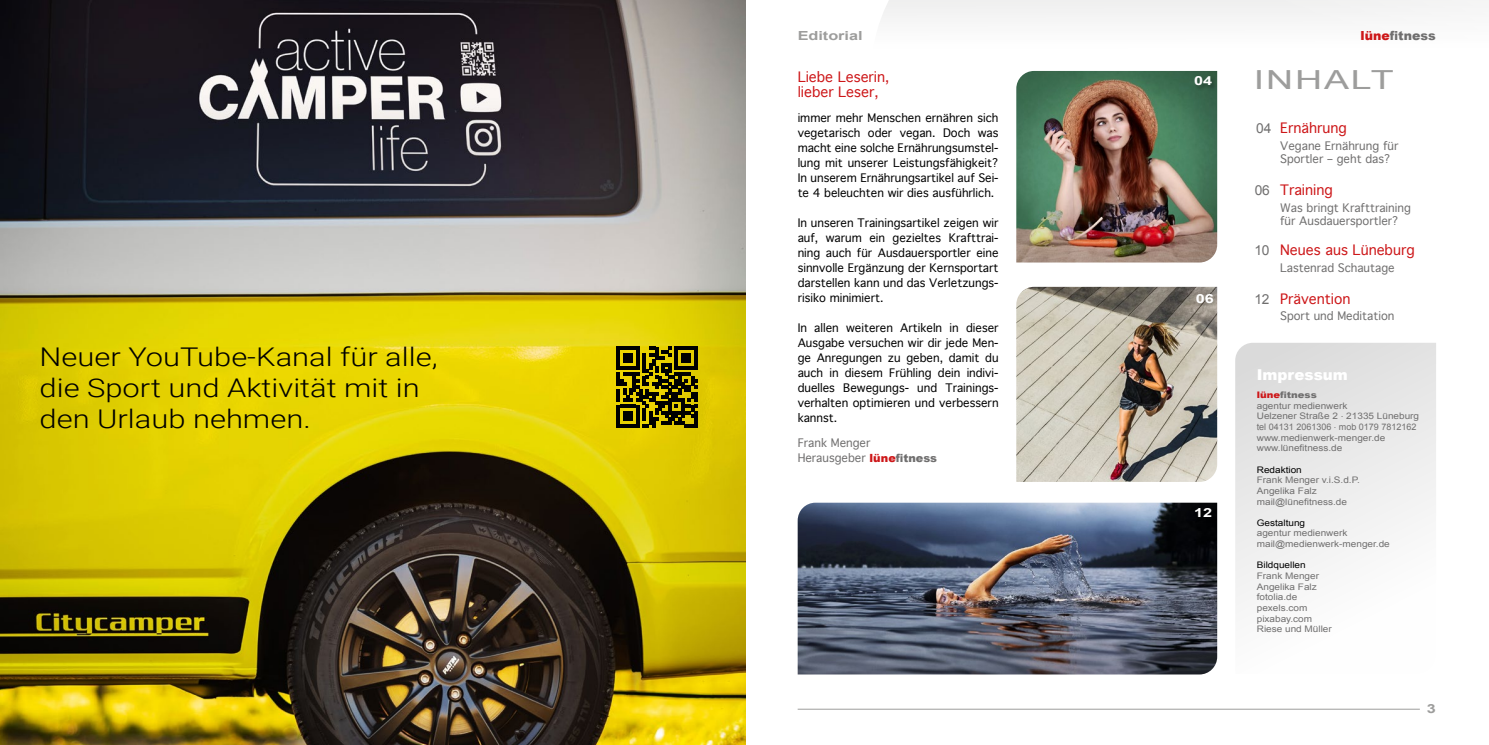
<style>
.page{position:relative;width:1489px;height:745px;background:#fff}
.page>*{position:absolute;margin:0;border:0;box-sizing:border-box;transform-origin:0 0}
.t1{font:26.25px "Arial";letter-spacing:.05em;color:#9d9d9c;scale:1.43 1}
.t2{font:300 25.75px/30.9px "Roboto";color:#000;scale:1.2 1}
.t3{font:900 15px "Arial";color:#fff}
.t4{font:13.75px/15px "Geneva";color:#cd1719}
.t5{font:900 12.5px "Arial";color:#706f6f}
.t6{font:700 12.5px "Arial";color:#9d9d9c;scale:1.3 1}
.t7{font:700 12.5px "Arial";color:#fff;scale:1.3 1}
.t8{font:11.25px/15px "Geneva";color:#000;text-align:justify}
.t9{font:11.25px/13.5px "Geneva";color:#706f6f}
.t10{font:9px/10.6px "Arial";color:#706f6f;scale:1.11 1}
.t11{font:9px "Arial";color:#000;scale:1.11 1}
.s1{font-family:"Arial";font-weight:900;color:#cd1719}
.s2{font-family:"Arial";font-weight:900}
.s3{color:#cd1719}
.s4{font-family:"Arial";color:#706f6f}
.s5{font-weight:900;color:#cd1719}
.s6{font-weight:900}
</style>
<div class="page">
<svg style="left:882px;top:0;width:606px;height:336px"></svg>
<img style="left:797px;top:502px;width:420px;height:172px">
<img style="left:1016px;top:287px;width:201px;height:194px">
<img style="left:1016px;top:71px;width:201px;height:191px">
<hr style="left:797px;top:708px;width:622px;height:1px;background:#9d9d9c">
<svg style="left:1235px;top:343px;width:200px;height:263px;fill:#ebebeb"></svg>
<div style="left:1193px;top:75px;width:24px;height:16px;background:#305740"></div>
<div style="left:1194px;top:507px;width:23px;height:15px;background:#000"></div>
<img style="left:0;top:0;width:745px;height:744px">
<svg style="left:616px;top:346px;width:81px;height:81px;background:#5b5100"></svg>
<h2 class="t2" style="left:40px;top:340px;width:333px">Neuer YouTube-Kanal für alle, die Sport und Aktivität mit in den Urlaub nehmen.</h2>
<p class="t6" style="left:797px;top:27px;width:52px">Editorial</p>
<p class="t4" style="left:797px;top:69px;width:93px">Liebe Leserin, lieber Leser,</p>
<p class="t8" style="left:797px;top:110px;width:202px">immer mehr Menschen ernähren sich vegetarisch oder vegan. Doch was macht eine solche Ernährungsumstel&shy;lung mit unserer Leistungsfähigkeit?<br>In unserem Ernährungsartikel auf Sei&shy;te 4 beleuchten wir dies ausführlich.</p>
<p class="t8" style="left:797px;top:215px;width:202px">In unseren Trainingsartikel zeigen wir auf, warum ein gezieltes Krafttrai&shy;ning auch für Ausdauersportler eine sinnvolle Ergänzung der Kernsportart darstellen kann und das Verletzungs&shy;risiko minimiert.</p>
<p class="t8" style="left:797px;top:320px;width:202px">In allen weiteren Artikeln in dieser Ausgabe versuchen wir dir jede Men&shy;ge Anregungen zu geben, damit du auch in diesem Frühling dein indivi&shy;duelles Bewegungs- und Trainings&shy;verhalten optimieren und verbessern kannst.</p>
<p class="t9" style="left:797px;top:435px;width:141px;line-height:15px">Frank Menger<br>Herausgeber <span class="s1">lüne</span><span class="s2">fitness</span></p>
<p class="t7" style="left:1194px;top:73px;width:15px">04</p>
<p class="t7" style="left:1195px;top:290px;width:15px">06</p>
<p class="t7" style="left:1193px;top:504px;width:15px">12</p>
<p class="t5" style="left:1360px;top:26px;width:77px"><span class="s3">lüne</span>fitness</p>
<h1 class="t1" style="left:1253px;top:63px;width:99px">INHALT</h1>
<p class="t4" style="left:1255px;top:121px;width:92px"><span class="s4">04</span> Ernährung</p>
<p class="t9" style="left:1280px;top:139px;width:120px">Vegane Ernährung für<br>Sportler – geht das?</p>
<p class="t4" style="left:1254px;top:183px;width:80px"><span class="s4">06</span> Training</p>
<p class="t9" style="left:1280px;top:201px;width:132px">Was bringt Krafttraining für Ausdauersportler?</p>
<p class="t4" style="left:1254px;top:243px;width:162px"><span class="s4">10</span> Neues aus Lüneburg</p>
<p class="t9" style="left:1280px;top:261px;width:116px">Lastenrad Schautage</p>
<p class="t4" style="left:1254px;top:291px;width:98px"><span class="s4">12</span> Prävention</p>
<p class="t9" style="left:1280px;top:309px;width:116px">Sport und Meditation</p>
<h3 class="t3" style="left:1256px;top:363px;width:93px">Impressum</h3>
<p class="t10" style="left:1256px;top:389px;width:148px"><span class="s5">lüne</span><span class="s6">fitness<br></span>agentur medienwerk<br>Uelzener Straße 2 . 21335 Lüneburg tel 04131 2061306 . mob 0179 7812162 www.medienwerk-menger.de www.lünefitness.de</p>
<p class="t11" style="left:1256px;top:463px;width:42px">Redaktion</p>
<p class="t10" style="left:1256px;top:474px;width:94px">Frank Menger v.i.S.d.P.<br>Angelika Falz mail@lünefitness.de</p>
<p class="t11" style="left:1256px;top:516px;width:45px">Gestaltung</p>
<p class="t10" style="left:1256px;top:527px;width:121px">agentur medienwerk mail@medienwerk-menger.de</p>
<p class="t11" style="left:1256px;top:559px;width:46px">Bildquellen</p>
<p class="t10" style="left:1256px;top:570px;width:69px">Frank Menger<br>Angelika Falz fotolia.de pexels.com pixabay.com<br>Riese und Müller</p>
<p class="t6" style="left:1426px;top:700px;width:8px">3</p>
</div>
